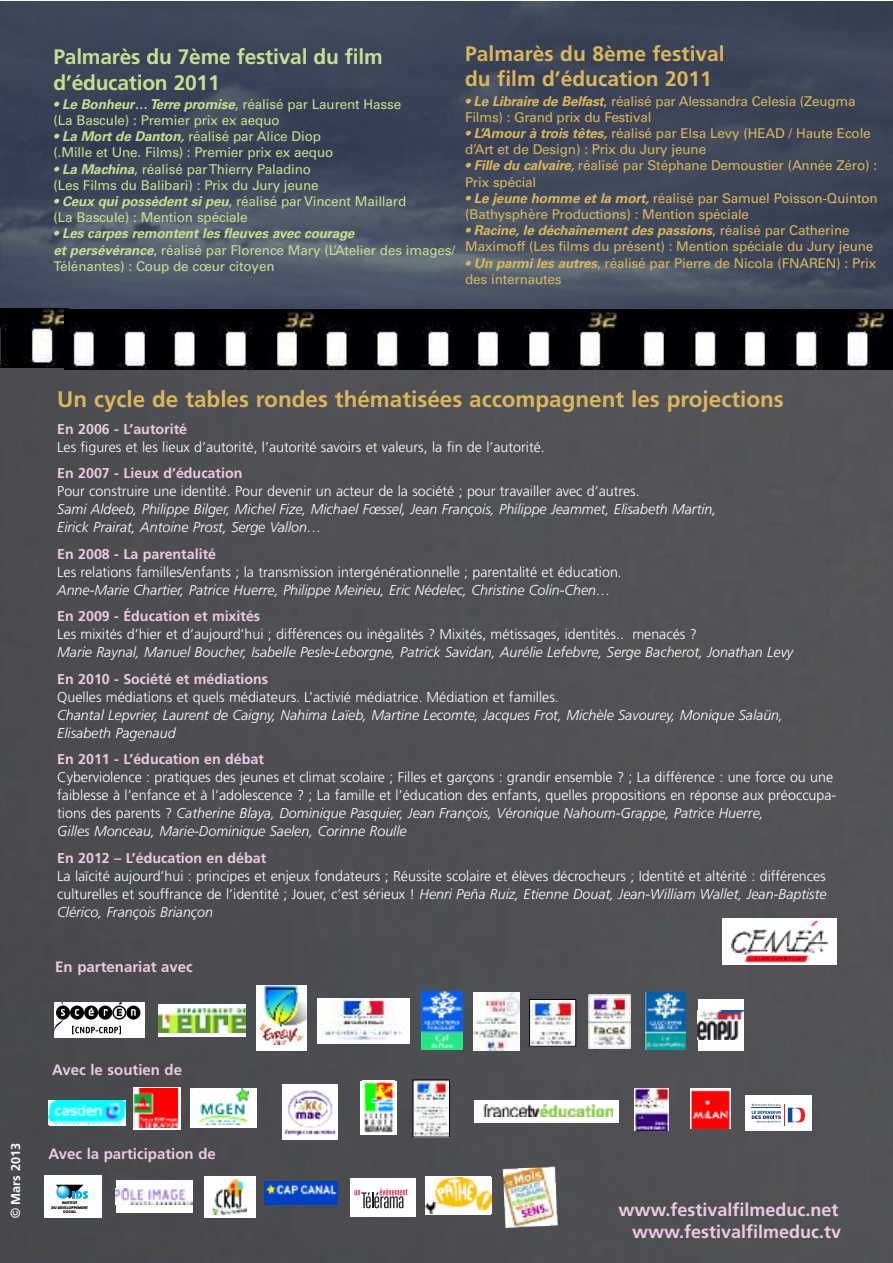
<style>
.page{position:relative;width:893px;height:1263px;background:#fff}
.page>*{position:absolute;margin:0;border:0;box-sizing:border-box;transform-origin:0 0}
.t1{font:700 22.5px "Frutiger";color:#dbb65a}
.t2{font:700 21px/25.2px "Frutiger";letter-spacing:-.01em;color:#c6e090}
.t3{font:700 21px/25.2px "Frutiger";color:#dbb65a}
.t4{font:700 18px "Frutiger";color:#edc9e4}
.t5{font:700 15px "Frutiger";color:#edc9e4}
.t6{font:300 14.25px/18px "Frutiger";color:#fff}
.t7{font:italic 300 14.25px/18px "Frutiger";color:#fff}
.t8{font:700 14.25px "Frutiger";color:#edc9e4}
.t9{font:13.5px/16.2px "Univers";letter-spacing:-.01em;color:#dbb65a}
.t10{font:13.5px/16.2px "Univers";letter-spacing:-.01em;color:#c6e090}
.t11{font:700 12.75px "Frutiger";color:#fff}
.t12{font:700 3.6px/4.3px "Ornitons";color:#000;text-align:center}
.s1{font-weight:700;font-style:italic}
.s2{font-style:italic}
.s3{font-family:"Impact";font-weight:400}
</style>
<div class="page">
<div style="left:0;top:368px;width:892px;height:895px;background:#4f5054"></div>
<svg style="left:0;top:1px;width:892px;height:309px;background:#40495c"></svg>
<img style="left:624px;top:310px;width:268px;height:59px">
<img style="left:0;top:308px;width:68px;height:60px">
<img style="left:357px;top:310px;width:267px;height:59px">
<svg style="left:64px;top:310px;width:293px;height:59px;fill:#000004"></svg>
<div style="left:722px;top:918px;width:115px;height:47px;background:#fff"></div>
<img style="left:730px;top:922px;width:99px;height:41px">
<svg style="left:158px;top:1004px;width:88px;height:33px"></svg>
<img style="left:158px;top:1009px;width:88px;height:23px">
<div style="left:257px;top:985px;width:50px;height:65px;background:#fff"></div>
<img style="left:260px;top:986px;width:47px;height:58px">
<img style="left:421px;top:991px;width:42px;height:59px">
<div style="left:317px;top:999px;width:93px;height:45px;background:#fff"></div>
<img style="left:322px;top:999px;width:80px;height:43px">
<img style="left:474px;top:992px;width:46px;height:59px">
<img style="left:531px;top:1001px;width:43px;height:43px">
<div style="left:529px;top:999px;width:47px;height:47px;border:1px solid #000"></div>
<img style="left:264px;top:1182px;width:74px;height:22px">
<div style="left:116px;top:1180px;width:77px;height:32px;background:#fff"></div>
<img style="left:116px;top:1188px;width:77px;height:16px">
<svg style="left:133px;top:1087px;width:48px;height:43px"></svg>
<img style="left:133px;top:1089px;width:45px;height:38px">
<div style="left:190px;top:1088px;width:67px;height:40px;background:#fff"></div>
<img style="left:200px;top:1088px;width:49px;height:36px">
<div style="left:283px;top:1084px;width:55px;height:56px;background:#fff"></div>
<img style="left:284px;top:1090px;width:52px;height:46px">
<div style="left:361px;top:1081px;width:36px;height:53px;background:#fff"></div>
<img style="left:363px;top:1081px;width:31px;height:52px">
<img style="left:415px;top:1081px;width:33px;height:54px">
<div style="left:413px;top:1079px;width:37px;height:58px;border:1px solid #000"></div>
<div style="left:204px;top:1176px;width:51px;height:41px;background:#fff"></div>
<img style="left:213px;top:1180px;width:34px;height:34px">
<div style="left:45px;top:1175px;width:57px;height:43px;background:#fff"></div>
<svg style="left:56px;top:1185px;width:32px;height:14px"></svg>
<svg style="left:49px;top:1100px;width:77px;height:26px"></svg>
<img style="left:49px;top:1101px;width:77px;height:24px">
<div style="left:474px;top:1100px;width:144px;height:23px;background:#fff"></div>
<img style="left:483px;top:1105px;width:129px;height:12px">
<img style="left:634px;top:1088px;width:34px;height:42px">
<img style="left:589px;top:994px;width:42px;height:54px">
<img style="left:690px;top:1088px;width:41px;height:41px">
<img style="left:646px;top:993px;width:40px;height:56px">
<div style="left:698px;top:999px;width:46px;height:51px;background:#fff"></div>
<img style="left:698px;top:1010px;width:46px;height:29px">
<div style="left:350px;top:1178px;width:66px;height:38px;background:#fff"></div>
<svg style="left:354px;top:1188px;width:54px;height:20px"></svg>
<div style="left:745px;top:1094px;width:67px;height:36px;background:#fff"></div>
<svg style="left:752px;top:1103px;width:53px;height:23px"></svg>
<div style="left:54px;top:1002px;width:91px;height:35px;background:#fff"></div>
<svg style="left:54px;top:1002px;width:86px;height:32px"></svg>
<div style="left:425px;top:1176px;width:66px;height:39px;background:#fff"></div>
<img style="left:425px;top:1177px;width:66px;height:37px">
<img style="left:503px;top:1166px;width:55px;height:62px">
<h2 class="t2" style="left:53px;top:44px;width:331px">Palmarès du 7ème festival du film d’éducation 2011</h2>
<p class="t10" style="left:53px;top:96px;width:349px"><span class="s1">• Le Bonheur…Terre promise</span>, réalisé par Laurent Hasse (La Bascule) : Premier prix ex aequo</p>
<p class="t10" style="left:53px;top:128px;width:281px"><span class="s1">• La Mort de Danton,</span> réalisé par Alice Diop (.Mille et Une. Films) : Premier prix ex aequo</p>
<p class="t10" style="left:53px;top:161px;width:267px"><span class="s1">• La Machina</span>, réalisé parThierry Paladino (Les Films du Balibari) : Prix du Jury jeune</p>
<p class="t10" style="left:53px;top:193px;width:354px"><span class="s1">• Ceux qui possèdent si peu</span>, réalisé par Vincent Maillard (La Bascule) : Mention spéciale</p>
<p class="t10" style="left:53px;top:225px;width:403px"><span class="s1">• Les carpes remontent les fleuves avec courage<br>et persévérance</span>, réalisé par Florence Mary (L’Atelier des images/<br>Télénantes) : Coup de cœur citoyen</p>
<h2 class="t3" style="left:465px;top:41px;width:261px">Palmarès du 8ème festival du film d’éducation 2011</h2>
<p class="t9" style="left:465px;top:93px;width:392px"><span class="s1">• Le Libraire de Belfast</span>, réalisé par Alessandra Celesia (Zeugma<br>Films) : Grand prix du Festival</p>
<p class="t9" style="left:465px;top:125px;width:407px"><span class="s1">• L’Amour à trois têtes,</span> réalisé par Elsa Levy (HEAD / Haute Ecole d’Art et de Design) : Prix du Jury jeune</p>
<p class="t9" style="left:465px;top:158px;width:414px"><span class="s1">• Fille du calvaire,</span> réalisé par Stéphane Demoustier (Année Zéro) :<br>Prix spécial</p>
<p class="t9" style="left:465px;top:190px;width:414px"><span class="s1">• Le jeune homme et la mort,</span> réalisé par Samuel Poisson-Quinton (Bathysphère Productions) : Mention spéciale</p>
<p class="t9" style="left:465px;top:222px;width:410px"><span class="s1">• Racine, le déchaînement des passions</span>, réalisé par Catherine<br>Maximoff (Les films du présent) : Mention spéciale du Jury jeune</p>
<p class="t9" style="left:465px;top:255px;width:413px"><span class="s1">• Un parmi les autres</span>, réalisé par Pierre de Nicola (FNAREN) : Prix des internautes</p>
<h1 class="t1" style="left:57px;top:386px;width:728px">Un cycle de tables rondes thématisées accompagnent les projections</h1>
<p class="t8" style="left:57px;top:420px;width:131px">En 2006 - L’autorité</p>
<p class="t6" style="left:57px;top:438px;width:489px">Les figures et les lieux d’autorité, l’autorité savoirs et valeurs, la fin de l’autorité.</p>
<p class="t8" style="left:57px;top:465px;width:187px">En 2007 - Lieux d’éducation</p>
<p class="t6" style="left:57px;top:482px;width:584px">Pour construire une identité. Pour devenir un acteur de la société ; pour travailler avec d’autres.</p>
<p class="t7" style="left:57px;top:500px;width:661px">Sami Aldeeb, Philippe Bilger, Michel Fize, Michael Fœssel, Jean François, Philippe Jeammet, Elisabeth Martin,<br>Eirick Prairat, Antoine Prost, Serge Vallon…</p>
<p class="t8" style="left:57px;top:545px;width:160px">En 2008 - La parentalité</p>
<p class="t6" style="left:57px;top:563px;width:566px">Les relations familles/enfants ; la transmission intergénérationnelle ; parentalité et éducation.</p>
<p class="t7" style="left:57px;top:581px;width:555px">Anne-Marie Chartier, Patrice Huerre, Philippe Meirieu, Eric Nédelec, Christine Colin-Chen…</p>
<p class="t8" style="left:57px;top:608px;width:205px">En 2009 - Éducation et mixités</p>
<p class="t6" style="left:57px;top:625px;width:641px">Les mixités d’hier et d’aujourd’hui ; différences ou inégalités ? Mixités, métissages, identités.. menacés ?</p>
<p class="t7" style="left:57px;top:643px;width:738px">Marie Raynal, Manuel Boucher, Isabelle Pesle-Leborgne, Patrick Savidan, Aurélie Lefebvre, Serge Bacherot, Jonathan Levy</p>
<p class="t8" style="left:57px;top:670px;width:213px">En 2010 - Société et médiations</p>
<p class="t6" style="left:57px;top:688px;width:503px">Quelles médiations et quels médiateurs. L’activié médiatrice. Médiation et familles.</p>
<p class="t7" style="left:57px;top:706px;width:727px">Chantal Lepvrier, Laurent de Caigny, Nahima Laïeb, Martine Lecomte, Jacques Frot, Michèle Savourey, Monique Salaün,<br>Elisabeth Pagenaud</p>
<p class="t8" style="left:57px;top:751px;width:208px">En 2011 - L’éducation en débat</p>
<p class="t6" style="left:57px;top:768px;width:781px">Cyberviolence : pratiques des jeunes et climat scolaire ; Filles et garçons : grandir ensemble ? ; La différence : une force ou une faiblesse à l’enfance et à l’adolescence ? ; La famille et l’éducation des enfants, quelles propositions en réponse aux préoccupa&shy;tions des parents ? <span class="s2">Catherine Blaya, Dominique Pasquier, Jean François, Véronique Nahoum-Grappe, Patrice Huerre,<br>Gilles Monceau, Marie-Dominique Saelen, Corinne Roulle</span></p>
<p class="t8" style="left:57px;top:849px;width:211px">En 2012 – L’éducation en débat</p>
<p class="t6" style="left:57px;top:867px;width:771px;text-align:justify">La laïcité aujourd’hui : principes et enjeux fondateurs ; Réussite scolaire et élèves décrocheurs ; Identité et altérité : différences culturelles et souffrance de l’identité ; Jouer, c’est sérieux ! <span class="s2">Henri Peña Ruiz, Etienne Douat, Jean-William Wallet, Jean-Baptiste Clérico, François Briançon</span></p>
<p class="t5" style="left:55px;top:958px;width:139px">En partenariat avec</p>
<p class="t11" style="left:8px;top:1217px;width:76px;rotate:-90deg"><span class="s3">©</span> Mars 2013</p>
<p class="t5" style="left:52px;top:1061px;width:131px">Avec le soutien de</p>
<p class="t5" style="left:48px;top:1145px;width:169px">Avec la participation de</p>
<p class="t12" style="left:51px;top:1201px;width:38px">INSTITUT<br>DU DEVELOPPEMENT<br>SOCIAL</p>
<p class="t4" style="left:618px;top:1199px;width:222px">www.festivalfilmeduc.net</p>
<p class="t4" style="left:632px;top:1221px;width:211px">www.festivalfilmeduc.tv</p>
</div>
